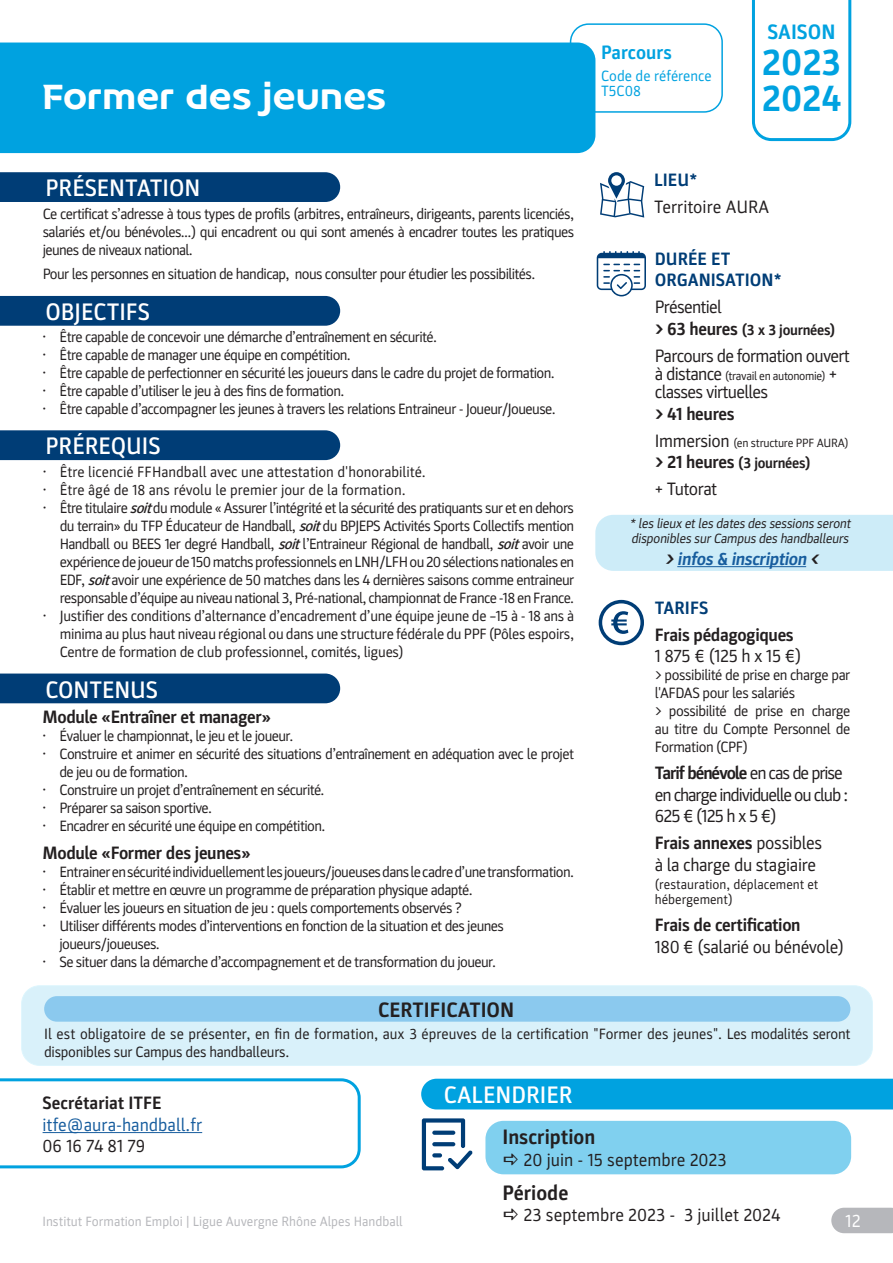
<style>
.page{position:relative;width:893px;height:1263px;background:#fff}
.page>*{position:absolute;margin:0;border:0;box-sizing:border-box;transform-origin:0 0}
.t1{font:700 37.5px "Parka";color:#00a2e0}
.t2{font:33px "FF Hand";color:#fff}
.t3{font:500 24px "Parka";color:#fff}
.t4{font:700 21px "Parka";color:#231f20}
.t5{font:700 21px "Parka";color:#00a2e0}
.t6{font:700 19.5px "Parka";color:#00a2e0}
.t7{font:18px "Parka";letter-spacing:-.025em;color:#231f20}
.t8{font:700 18px "Parka";letter-spacing:-.02em;color:#231f20}
.t9{font:18px/21.6px "Parka";letter-spacing:-.06em;color:#231f20}
.t10{font:18px "Parka";color:#231f20}
.t11{font:700 18px/21.6px "Parka";color:#003d76}
.t12{font:18px "Parka";color:#175d9e}
.t13{font:italic 700 18px "Parka";color:#175d9e}
.t14{font:700 18px "Parka";color:#231f20}
.t15{font:18px "Parka";color:#fff}
.t16{font:15px/18px "Parka";letter-spacing:-.04em;color:#231f20;text-align:justify}
.t17{font:15px/18px "Parka";letter-spacing:-.005em;color:#231f20}
.t18{font:15px "Parka";color:#231f20}
.t19{font:700 15px "Parka";letter-spacing:-.02em;color:#231f20}
.t20{font:15px "Parka";color:#00a2e0}
.t21{font:italic 13.5px/15px "Parka";color:#231f20}
.t22{font:13.5px "Parka";color:#b6b7bb}
.t23{font:13.5px/15px "Parka";color:#231f20}
.t24{font:12px "Parka";letter-spacing:-.03em;color:#231f20}
.s1{font-weight:500;font-style:italic}
.s2{font-size:18px}
.s3{color:#231f20}
.s4{font-weight:700}
.s5{font-weight:400}
</style>
<div class="page">
<div style="left:570px;top:23px;width:153px;height:90px;border:2px solid #00a2e0;border-radius:18px"></div>
<div style="left:22px;top:986px;width:850px;height:79px;background:#d9f1fa;border-radius:18px"></div>
<div style="left:21px;top:985px;width:852px;height:81px;border:1px solid #1ac1f3;border-radius:18px"></div>
<div style="left:0;top:430px;width:340px;height:30px;background:#003d76"></div>
<div style="left:0;top:172px;width:340px;height:30px;background:#003d76"></div>
<div style="left:0;top:296px;width:340px;height:30px;background:#003d76"></div>
<div style="left:421px;top:1079px;width:472px;height:30px;background:#00a2e0"></div>
<div style="left:0;top:673px;width:340px;height:30px;background:#003d76"></div>
<div style="left:44px;top:996px;width:806px;height:26px;background:#8bc9ee;border-radius:13px"></div>
<svg style="left:0;top:1078px;width:361px;height:90px"></svg>
<hr style="left:43px;top:1132px;width:159px;height:1px;background:#175d9e">
<svg style="left:422px;top:1118px;width:50px;height:52px"></svg>
<div style="left:485px;top:1121px;width:366px;height:53px;background:#80d0ef;border-radius:18px"></div>
<svg style="left:752px;top:0;width:99px;height:141px"></svg>
<div style="left:0;top:43px;width:595px;height:110px;background:#00a2e0"></div>
<svg style="left:597px;top:251px;width:49px;height:45px"></svg>
<svg style="left:599px;top:600px;width:45px;height:45px"></svg>
<svg style="left:600px;top:172px;width:44px;height:46px"></svg>
<div style="left:831px;top:1208px;width:62px;height:25px;background:#b6b7bb"></div>
<div style="left:595px;top:515px;width:298px;height:56px;background:#cdecf8"></div>
<hr style="left:677px;top:566px;width:129px;height:1px;background:#175d9e">
<p class="t5" style="left:767px;top:20px;width:70px">SAISON</p>
<p class="t1" style="left:762px;top:41px;width:80px">2023</p>
<p class="t6" style="left:601px;top:41px;width:72px">Parcours</p>
<p class="t20" style="left:601px;top:68px;width:112px">Code de référence</p>
<p class="t20" style="left:601px;top:83px;width:42px">T5C08</p>
<p class="t2" style="left:43px;top:76px;width:346px">Former des jeunes</p>
<p class="t1" style="left:762px;top:77px;width:81px">2024</p>
<p class="t3" style="left:46px;top:175px;width:156px">PRÉSENTATION</p>
<p class="t16" style="left:43px;top:204px;width:533px">Ce certificat s’adresse à tous types de profils (arbitres, entraîneurs, dirigeants, parents licenciés, salariés et/ou bénévoles…) qui encadrent ou qui sont amenés à encadrer toutes les pratiques jeunes de niveaux national.</p>
<p class="t16" style="left:43px;top:264px;width:494px">Pour les personnes en situation de handicap, nous consulter pour étudier les possibilités.</p>
<p class="t3" style="left:46px;top:298px;width:106px">OBJECTIFS</p>
<p class="t16" style="left:43px;top:328px;width:396px">• Être capable de concevoir une démarche d’entraînement en sécurité.</p>
<p class="t16" style="left:43px;top:346px;width:310px">• Être capable de manager une équipe en compétition.</p>
<p class="t16" style="left:43px;top:364px;width:514px">• Être capable de perfectionner en sécurité les joueurs dans le cadre du projet de formation.</p>
<p class="t16" style="left:43px;top:382px;width:303px">• Être capable d’utiliser le jeu à des fins de formation.</p>
<p class="t16" style="left:43px;top:400px;width:514px">• Être capable d’accompagner les jeunes à travers les relations Entraineur - Joueur/Joueuse.</p>
<p class="t3" style="left:46px;top:433px;width:117px">PRÉREQUIS</p>
<p class="t18" style="left:43px;top:463px;width:385px">• Être licencié FFHandball avec une attestation d'honorabilité.</p>
<p class="t18" style="left:43px;top:481px;width:364px">• Être âgé de 18 ans révolu le premier jour de la formation.</p>
<p class="t16" style="left:60px;top:499px;width:516px;text-indent:-17px">• Être titulaire <span class="s1">soit</span>du module « Assurer l’intégrité et la sécurité des pratiquants sur et en dehors du terrain» du TFP Éducateur de Handball, <span class="s1">soit</span>du BPJEPS Activités Sports Collectifs mention Handball ou BEES 1er degré Handball, <span class="s1">soit</span>l’Entraineur Régional de handball, <span class="s1">soit</span>avoir une expérience de joueur de 150 matchs professionnels en LNH/LFH ou 20 sélections nationales en EDF, <span class="s1">soit</span>avoir une expérience de 50 matches dans les 4 dernières saisons comme entraineur responsable d’équipe au niveau national 3, Pré-national, championnat de France -18 en France.</p>
<p class="t16" style="left:60px;top:607px;width:516px;text-indent:-17px">• Justifier des conditions d’alternance d’encadrement d’une équipe jeune de –15 à - 18 ans à minima au plus haut niveau régional ou dans une structure fédérale du PPF (Pôles espoirs, Centre de formation de club professionnel, comités, ligues)</p>
<p class="t3" style="left:46px;top:676px;width:114px">CONTENUS</p>
<p class="t8" style="left:42px;top:706px;width:230px">Module «Entraîner et manager»</p>
<p class="t16" style="left:42px;top:727px;width:253px">• Évaluer le championnat, le jeu et le joueur.</p>
<p class="t16" style="left:59px;top:745px;width:516px;text-indent:-17px">• Construire et animer en sécurité des situations d’entraînement en adéquation avec le projet de jeu ou de formation.</p>
<p class="t16" style="left:42px;top:781px;width:284px">• Construire un projet d’entraînement en sécurité.</p>
<p class="t16" style="left:42px;top:799px;width:171px">• Préparer sa saison sportive.</p>
<p class="t16" style="left:42px;top:817px;width:285px">• Encadrer en sécurité une équipe en compétition.</p>
<p class="t8" style="left:42px;top:843px;width:210px">Module «Former des jeunes»</p>
<p class="t16" style="left:42px;top:863px;width:533px">• Entrainer en sécurité individuellement les joueurs/joueuses dans le cadre d’une transformation.</p>
<p class="t16" style="left:42px;top:881px;width:432px">• Établir et mettre en œuvre un programme de préparation physique adapté.</p>
<p class="t16" style="left:42px;top:899px;width:421px">• Évaluer les joueurs en situation de jeu : quels comportements observés ?</p>
<p class="t16" style="left:42px;top:917px;width:463px">• Utiliser différents modes d’interventions en fonction de la situation et des jeunes</p>
<p class="t16" style="left:59px;top:935px;width:102px">joueurs/joueuses.</p>
<p class="t16" style="left:42px;top:953px;width:455px">• Se situer dans la démarche d’accompagnement et de transformation du joueur.</p>
<p class="t4" style="left:378px;top:998px;width:138px">CERTIFICATION</p>
<p class="t11" style="left:654px;top:169px;width:45px">LIEU*</p>
<p class="t10" style="left:654px;top:197px;width:116px">Territoire AURA</p>
<p class="t11" style="left:655px;top:248px;width:129px">DURÉE ET<br>ORGANISATION*</p>
<p class="t7" style="left:655px;top:297px;width:69px">Présentiel</p>
<p class="t19" style="left:655px;top:321px;width:182px"><span class="s2">&gt; 63 heures</span> (3 x 3 journées)</p>
<p class="t7" style="left:655px;top:346px;width:196px">Parcours de formation ouvert</p>
<p class="t24" style="left:655px;top:369px;width:184px"><span class="s2">à distance</span> (travail en autonomie) <span class="s2">+</span></p>
<p class="t7" style="left:655px;top:382px;width:115px">classes virtuelles</p>
<p class="t8" style="left:655px;top:403px;width:82px">&gt; 41 heures</p>
<p class="t24" style="left:655px;top:436px;width:195px"><span class="s2">Immersion</span> (en structure PPF AURA)</p>
<p class="t19" style="left:655px;top:455px;width:157px"><span class="s2">&gt; 21 heures</span> (3 journées)</p>
<p class="t7" style="left:655px;top:479px;width:64px">+ Tutorat</p>
<p class="t21" style="left:629px;top:516px;width:225px">* les lieux etles dates des sessions seront disponibles surCampus des handballeurs</p>
<p class="t13" style="left:665px;top:549px;width:159px"><span class="s3">&gt;</span> infos &amp; inscription <span class="s3">&lt;</span></p>
<p class="t11" style="left:655px;top:597px;width:55px">TARIFS</p>
<p class="t8" style="left:655px;top:624px;width:141px">Frais pédagogiques</p>
<p class="t7" style="left:655px;top:646px;width:148px">1 875 € (125 h x 15 €)</p>
<p class="t16" style="left:655px;top:666px;width:197px">&gt; possibilité de prise en charge par l'AFDAS pour les salariés</p>
<p class="t16" style="left:655px;top:702px;width:197px">&gt; possibilité de prise en charge au titre du Compte Personnel de Formation (CPF)</p>
<p class="t9" style="left:655px;top:762px;width:195px"><span class="s4">Tarif bénévole</span> en cas de prise en charge individuelle ou club :<br>625 € (125 h x 5 €)</p>
<p class="t8" style="left:655px;top:833px;width:169px">Frais annexes <span class="s5">possibles</span></p>
<p class="t7" style="left:655px;top:855px;width:163px">à la charge du stagiaire</p>
<p class="t23" style="left:655px;top:877px;width:165px">(restauration, déplacement et hébergement)</p>
<p class="t8" style="left:655px;top:915px;width:147px">Frais de certification</p>
<p class="t7" style="left:655px;top:936px;width:191px">180 € (salarié ou bénévole)</p>
<p class="t17" style="left:44px;top:1025px;width:808px">Il est obligatoire de se présenter, en fin de formation, aux 3 épreuves de la certification "Former des jeunes". Les modalités seront disponibles sur Campus des handballeurs.</p>
<p class="t14" style="left:43px;top:1093px;width:121px">Secrétariat ITFE</p>
<p class="t12" style="left:43px;top:1115px;width:161px">itfe@aura-handball.fr</p>
<p class="t7" style="left:43px;top:1136px;width:104px">06 16 74 81 79</p>
<p class="t3" style="left:444px;top:1082px;width:130px">CALENDRIER</p>
<p class="t4" style="left:502px;top:1125px;width:94px">Inscription</p>
<p class="t10" style="left:524px;top:1150px;width:205px">20 juin - 15 septembre 2023</p>
<p class="t4" style="left:502px;top:1181px;width:68px">Période</p>
<p class="t10" style="left:524px;top:1205px;width:258px">23 septembre 2023 - 3 juillet 2024</p>
<p class="t22" style="left:43px;top:1213px;width:362px">Institut Formation Emploi | Ligue Auvergne Rhône Alpes Handball</p>
<p class="t15" style="left:846px;top:1211px;width:16px">12</p>
</div>
